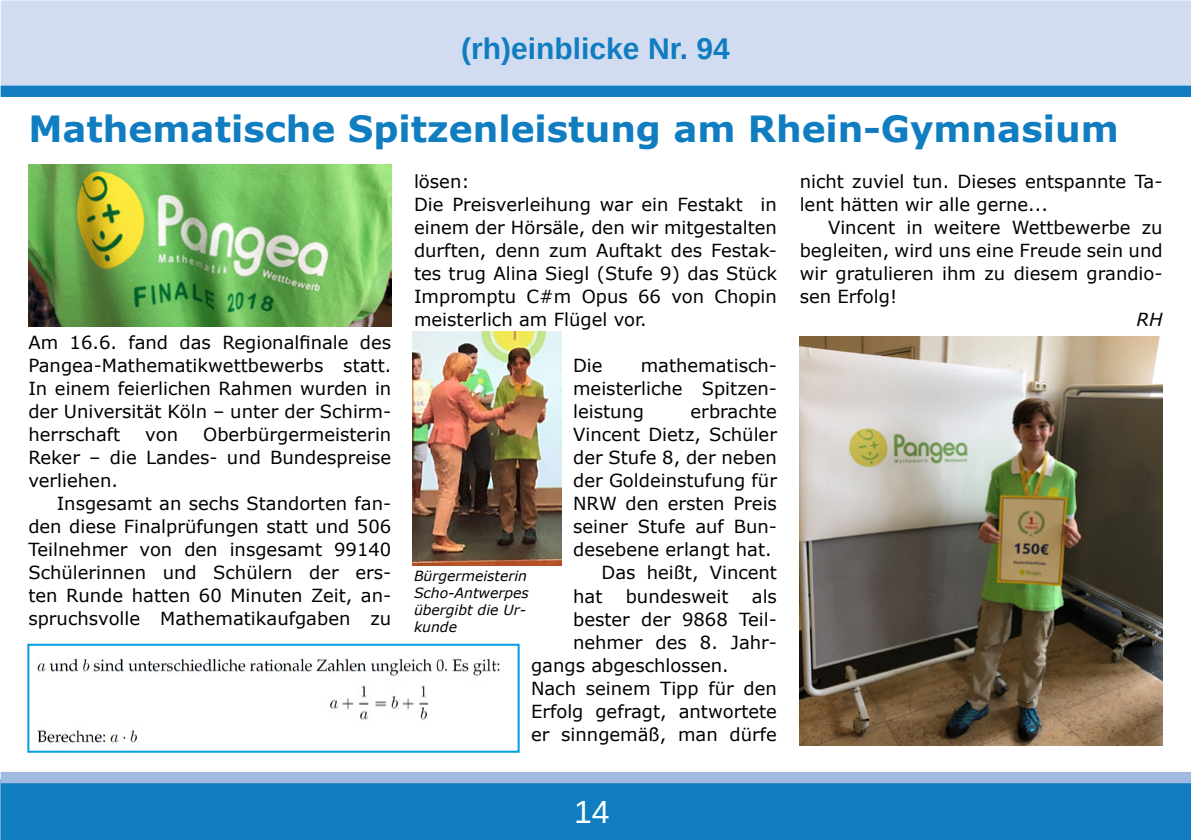
<style>
.page{position:relative;width:1191px;height:840px;background:#fff}
.page>*{position:absolute;margin:0;border:0;box-sizing:border-box;transform-origin:0 0}
.t1{font:700 36px "Verdana";color:#117dc1}
.t2{font:32px "Liberation Sans";color:#fff}
.t3{font:700 30px "Liberation Sans";color:#117dc1}
.t4{font:18px/23px "Verdana";color:#000;text-align:justify}
.t5{font:italic 18px "Verdana";color:#000}
.t6{font:italic 14px/16.8px "Verdana";color:#000}
</style>
<div class="page">
<div style="left:1px;top:0;width:1190px;height:91px;background:#d1dcf1;border:2px solid #d1dcf1"></div>
<div style="left:1px;top:779px;width:1189px;height:60px;background:#117dc1"></div>
<div style="left:1px;top:86px;width:1190px;height:11px;background:#117dc1"></div>
<div style="left:1px;top:771px;width:1190px;height:11px;background:#a1bae2"></div>
<img style="left:412px;top:331px;width:150px;height:234px">
<img style="left:799px;top:336px;width:363px;height:409px">
<img style="left:28px;top:165px;width:363px;height:161px">
<img style="left:37px;top:658px;width:463px;height:87px">
<div style="left:435px;top:708px;width:24px;height:23px;background:#fff"></div>
<div style="left:27px;top:643px;width:492px;height:109px;border:2px solid #009fe3"></div>
<h3 class="t3" style="left:461px;top:26px;width:270px">(rh)einblicke Nr. 94</h3>
<h1 class="t1" style="left:28px;top:103px;width:1092px">Mathematische Spitzenleistung am Rhein-Gymnasium</h1>
<p class="t4" style="left:28px;top:331px;width:364px">Am 16.6. fand das Regionalfinale des Pangea-Mathematikwettbewerbs statt.<br>In einem feierlichen Rahmen wurden in der Universität Köln – unter der Schirm&shy;herrschaft</p>
<p class="t4" style="left:28px;top:423px;width:364px;text-indent:175px">Oberbürgermeisterin Reker – die Landes- und Bundespreise verliehen.</p>
<p class="t4" style="left:28px;top:492px;width:364px;text-indent:28px">Insgesamt an sechs Standorten fan&shy;den diese Finalprüfungen statt und 506<br>Teilnehmer von den insgesamt 99140<br>Schülerinnen und Schülern der ers&shy;ten Runde hatten 60 Minuten Zeit, an&shy;spruchsvolle Mathematikaufgaben zu</p>
<p class="t4" style="left:145px;top:423px;width:34px">von</p>
<p class="t4" style="left:414px;top:170px;width:364px;text-align:left">lösen:<br>Die Preisverleihung war ein Festakt in einem der Hörsäle, den wir mitgestalten durften, denn zum Auftakt des Festak&shy;tes trug Alina Siegl (Stufe 9) das Stück<br>Impromptu C#m Opus 66 von Chopin meisterlich am Flügel vor.</p>
<p class="t4" style="left:573px;top:354px;width:31px">Die</p>
<p class="t4" style="left:573px;top:354px;width:205px;text-indent:68px">mathematisch&shy;meisterliche Spitzen&shy;leistung</p>
<p class="t4" style="left:690px;top:400px;width:88px">erbrachte</p>
<p class="t4" style="left:573px;top:423px;width:205px">Vincent Dietz, Schüler</p>
<p class="t4" style="left:573px;top:446px;width:205px">der Stufe 8, der neben</p>
<p class="t4" style="left:573px;top:469px;width:205px">der Goldeinstufung für</p>
<p class="t4" style="left:573px;top:492px;width:205px">NRW den ersten Preis</p>
<p class="t4" style="left:573px;top:515px;width:205px">seiner Stufe auf Bun-</p>
<p class="t4" style="left:573px;top:538px;width:200px">desebene erlangt hat.</p>
<p class="t4" style="left:601px;top:561px;width:177px">Das heißt, Vincent</p>
<p class="t4" style="left:573px;top:584px;width:31px">hat</p>
<p class="t4" style="left:625px;top:584px;width:104px">bundesweit</p>
<p class="t4" style="left:752px;top:584px;width:27px">als</p>
<p class="t4" style="left:573px;top:607px;width:205px">bester der 9868 Teil-</p>
<p class="t4" style="left:573px;top:630px;width:205px">nehmer des 8. Jahr-</p>
<p class="t4" style="left:531px;top:653px;width:199px">gangs abgeschlossen.</p>
<p class="t4" style="left:531px;top:676px;width:247px">Nach seinem Tipp für den</p>
<p class="t4" style="left:531px;top:699px;width:247px">Erfolg gefragt, antwortete</p>
<p class="t4" style="left:531px;top:722px;width:247px">er sinngemäß, man dürfe</p>
<p class="t6" style="left:414px;top:567px;width:116px">Bürgermeisterin<br>Scho-Antwerpes übergibt die Ur&shy;kunde</p>
<h2 class="t2" style="left:574px;top:791px;width:44px">1414</h2>
<p class="t4" style="left:799px;top:170px;width:364px">nicht zuviel tun. Dieses entspannte Ta&shy;lent hätten wir alle gerne...</p>
<p class="t4" style="left:799px;top:216px;width:364px;text-indent:28px">Vincent in weitere Wettbewerbe zu begleiten, wird uns eine Freude sein und wir gratulieren ihm zu diesem grandio&shy;sen Erfolg!</p>
<p class="t5" style="left:1136px;top:307px;width:28px">RH</p>
</div>
